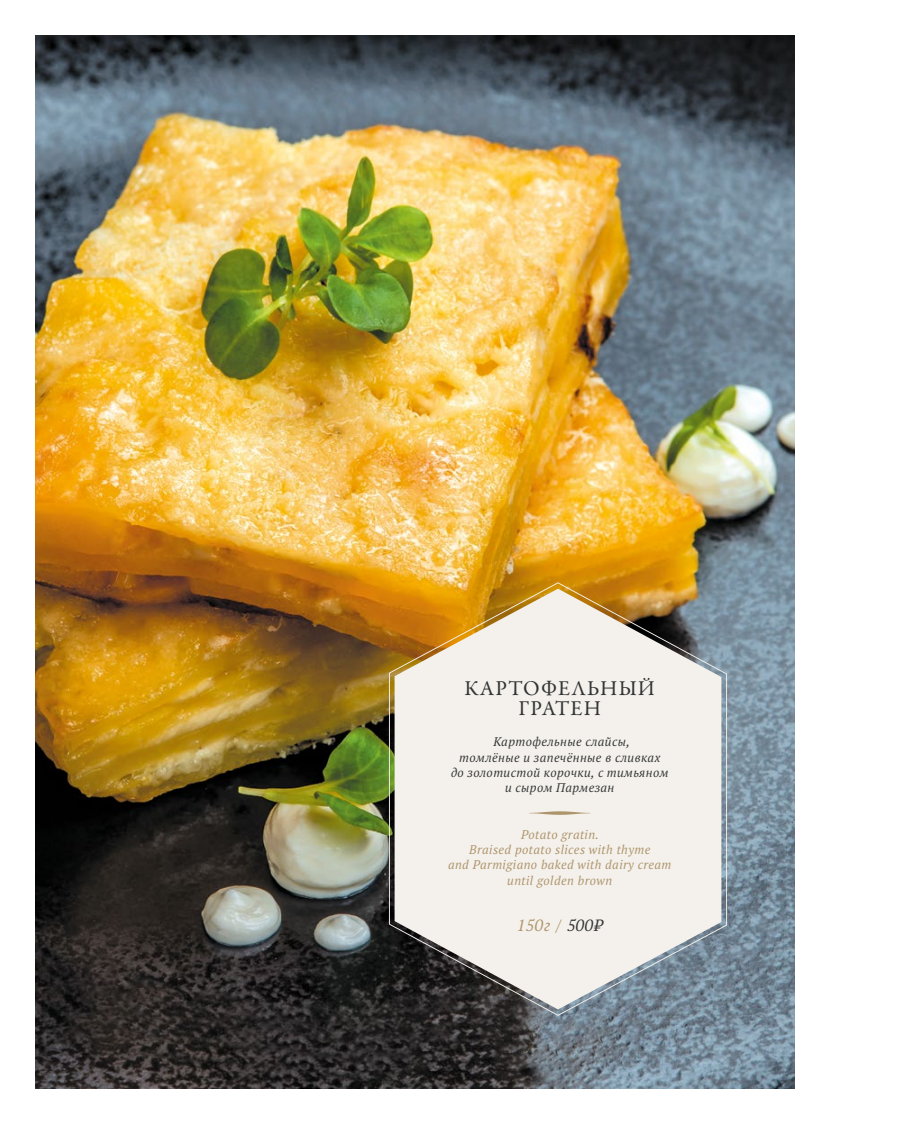
<style>
.page{position:relative;width:908px;height:1124px;background:#fff}
.page>*{position:absolute;margin:0;border:0;box-sizing:border-box;transform-origin:0 0}
.t1{font:21.25px/20px "Garamond Premr Pro";letter-spacing:.05em;color:#313434;text-align:center}
.t2{font:italic 16.25px "PT Serif Pro";letter-spacing:.03em;color:#ad946a}
.t3{font:italic 12.5px/15.4px "PT Serif Pro";letter-spacing:.03em;color:#313434;text-align:center}
.t4{font:italic 12.5px/15.4px "PT Serif Pro";letter-spacing:.03em;color:#ad946a;text-align:center}
.s1{color:#313434}
</style>
<div class="page">
<img style="left:35px;top:35px;width:759px;height:1053px">
<img style="left:389px;top:582px;width:337px;height:433px">
<svg style="left:394px;top:588px;width:327px;height:421px;background:#dbd4c8"></svg>
<svg style="left:528px;top:811px;width:62px;height:3px"></svg>
<h1 class="t1" style="left:464px;top:679px;width:192px">КАРТОФЕЛЬНЫЙ<br>ГРАТЕН</h1>
<p class="t3" style="left:451px;top:733px;width:219px">Картофельные слайсы,<br>томлёные и запечённые в сливках<br>до золотистой корочки, с тимьяном и сыром Пармезан</p>
<p class="t4" style="left:448px;top:826px;width:225px">Potato gratin.<br>Braised potato slices with thyme<br>and Parmigiano baked with dairy cream until golden brown</p>
<h2 class="t2" style="left:516px;top:914px;width:87px">150г / <span class="s1">500₽</span></h2>
</div>
